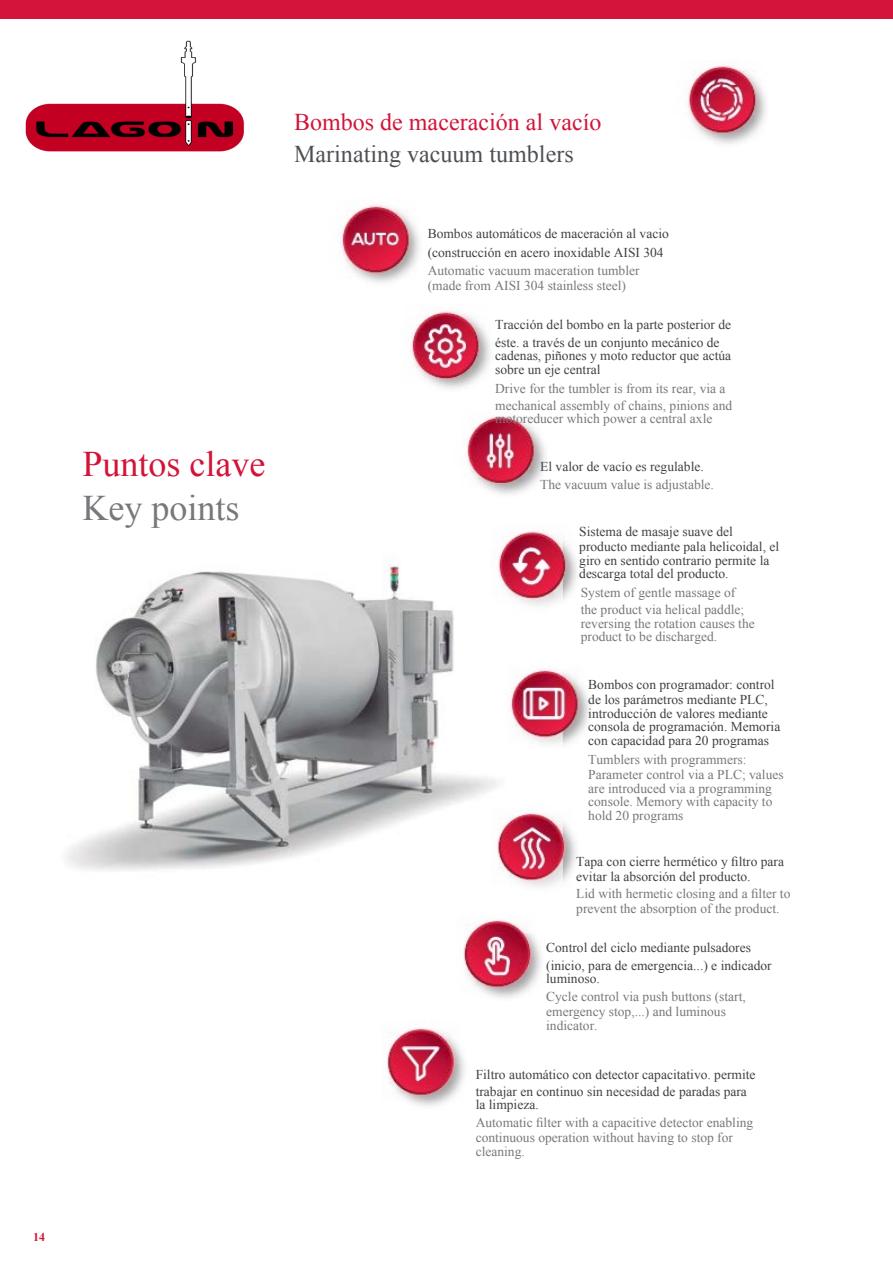
<style>
.page{position:relative;width:893px;height:1264px;background:#fff}
.page>*{position:absolute;margin:0;border:0;box-sizing:border-box;transform-origin:0 0}
.t1{font:36px "Times New Roman";color:#d31439}
.t2{font:36px "Times New Roman";color:#77787b}
.t3{font:24px "Times New Roman";color:#d31439}
.t4{font:24px "Times New Roman";color:#4c5054}
.t5{font:13.5px/18px "Times New Roman";color:#414042}
.t6{font:13.5px/13.8px "Times New Roman";color:#77787b}
.t7{font:700 12px "Times New Roman";color:#d31439}
</style>
<div class="page">
<div style="left:0;top:0;width:892px;height:18px;background:#d41439"></div>
<img style="left:685px;top:63px;width:81px;height:81px">
<img style="left:67px;top:205px;width:523px;height:901px">
<img style="left:25px;top:40px;width:220px;height:112px">
<p class="t7" style="left:33px;top:1232px;width:14px">14</p>
<h1 class="t1" style="left:82px;top:451px;width:184px">Puntos clave</h1>
<h1 class="t2" style="left:82px;top:494px;width:158px">Key points</h1>
<h2 class="t3" style="left:294px;top:114px;width:309px">Bombos de maceración al vacío</h2>
<h2 class="t4" style="left:294px;top:145px;width:281px">Marinating vacuum tumblers</h2>
<p class="t5" style="left:428px;top:226px;width:243px">Bombos automáticos de maceración al vacio (construcción en acero inoxidable AISI 304</p>
<p class="t6" style="left:428px;top:264px;width:213px;line-height:15.1px">Automatic vacuum maceration tumbler (made from AISI 304 stainless steel)</p>
<p class="t5" style="left:495px;top:316px;width:237px">Tracción del bombo en la parte posterior de éste. a través de un conjunto mecánico de</p>
<p class="t5" style="left:495px;top:350px;width:237px;line-height:13.4px">cadenas, piñones y moto reductor que actúa sobre un eje central</p>
<p class="t6" style="left:495px;top:382px;width:238px;line-height:16.2px">Drive for the tumbler is from its rear, via a mechanical assembly of chains, pinions and</p>
<p class="t6" style="left:495px;top:413px;width:219px">motoreducer which power a central axle</p>
<p class="t5" style="left:540px;top:459px;width:165px">El valor de vacío es regulable.</p>
<p class="t6" style="left:540px;top:479px;width:175px">The vacuum value is adjustable.</p>
<p class="t5" style="left:579px;top:525px;width:201px;line-height:15.1px">Sistema de masaje suave del producto mediante pala helicoidal, el</p>
<p class="t5" style="left:579px;top:554px;width:192px;line-height:13.4px">giro en sentido contrario permite la descarga total del producto.</p>
<p class="t6" style="left:580px;top:585px;width:165px;line-height:16.5px">System of gentle massage of the product via helical paddle;</p>
<p class="t6" style="left:580px;top:617px;width:175px;line-height:13.4px">reversing the rotation causes the product to be discharged.</p>
<p class="t5" style="left:588px;top:678px;width:188px;line-height:15.1px">Bombos con programador: control de los parámetros mediante PLC,</p>
<p class="t5" style="left:588px;top:707px;width:194px;line-height:13.5px">introducción de valores mediante consola de programación. Memoria con capacidad para 20 programas</p>
<p class="t6" style="left:588px;top:753px;width:197px">Tumblers with programmers:<br>Parameter control via a PLC; values are introduced via a programming console. Memory with capacity to hold 20 programs</p>
<p class="t5" style="left:576px;top:855px;width:209px;line-height:15.1px">Tapa con cierre hermético y filtro para evitar la absorción del producto.</p>
<p class="t6" style="left:576px;top:887px;width:216px;line-height:14.7px">Lid with hermetic closing and a filter to prevent the absorption of the product.</p>
<p class="t5" style="left:546px;top:939px;width:227px">Control del ciclo mediante pulsadores (inicio, para de emergencia...) e indicador</p>
<p class="t5" style="left:546px;top:970px;width:55px">luminoso.</p>
<p class="t6" style="left:546px;top:990px;width:201px;line-height:15.1px">Cycle control via push buttons (start, emergency stop,...) and luminous</p>
<p class="t6" style="left:546px;top:1019px;width:53px">indicator.</p>
<p class="t5" style="left:476px;top:1067px;width:281px;line-height:16.5px">Filtro automático con detector capacitativo. permite trabajar en continuo sin necesidad de paradas para</p>
<p class="t5" style="left:476px;top:1096px;width:65px">la limpieza.</p>
<p class="t6" style="left:476px;top:1116px;width:279px;line-height:15.1px">Automatic filter with a capacitive detector enabling continuous operation without having to stop for</p>
<p class="t6" style="left:476px;top:1145px;width:51px">cleaning.</p>
</div>
